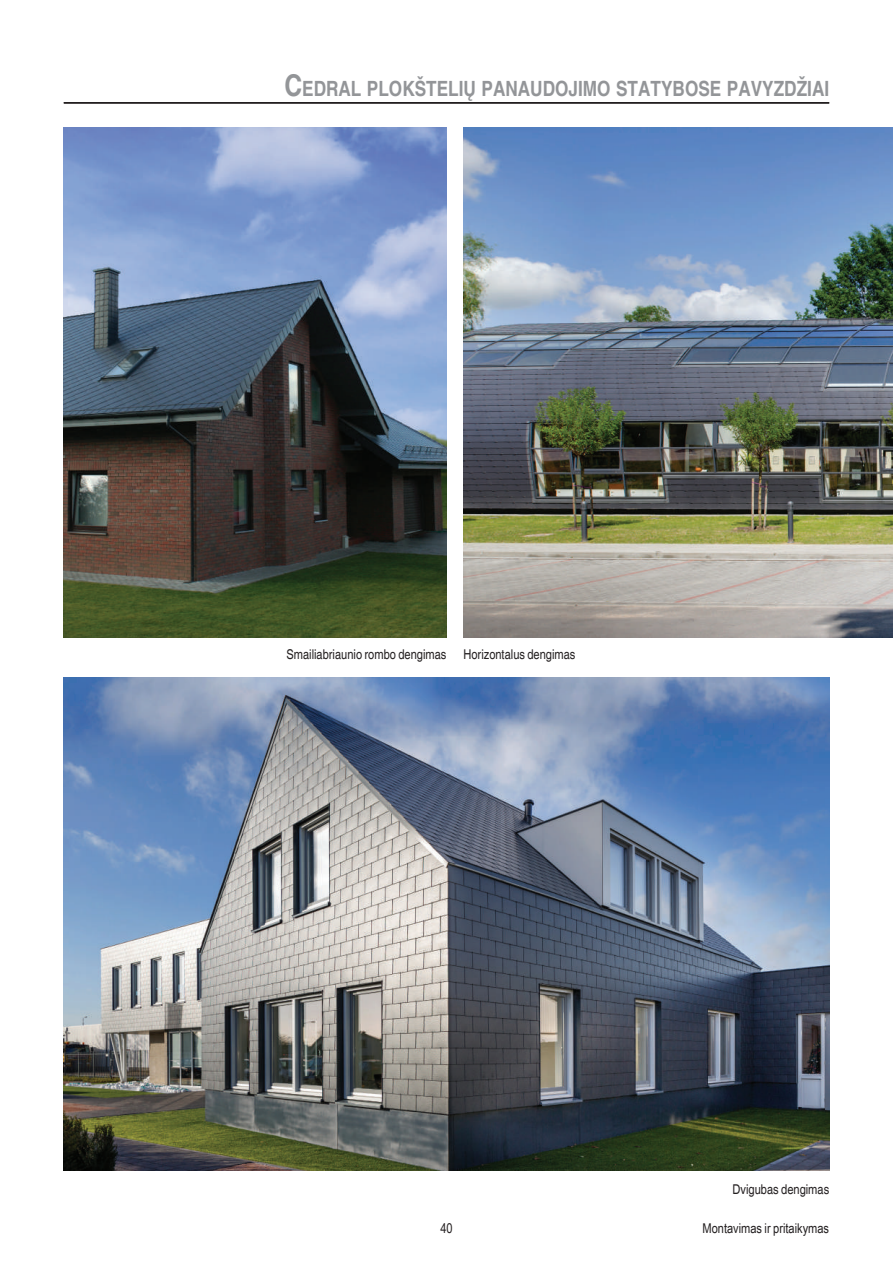
<style>
.page{position:relative;width:893px;height:1263px;background:#fff}
.page>*{position:absolute;margin:0;border:0;box-sizing:border-box;transform-origin:0 0}
.t1{font:700 condensed 21px "Helvetica";color:#939598}
.t2{font:condensed 13.5px "Helvetica";color:#231f20}
.t3{font:13.5px "Arial Narrow";color:#231f20}
.s1{font-size:30px}
</style>
<div class="page">
<hr style="left:64px;top:102px;width:765px;height:2px;background:#231f20">
<img style="left:64px;top:678px;width:765px;height:493px">
<img style="left:64px;top:128px;width:383px;height:510px">
<img style="left:463px;top:128px;width:430px;height:510px">
<h1 class="t1" style="left:284px;top:76px;width:546px"><span class="s1">C</span>EDRAL PLOKŠTELIŲ PANAUDOJIMO STATYBOSE PAVYZDŽIAI</h1>
<p class="t2" style="left:286px;top:646px;width:161px">Smailiabriaunio rombo dengimas</p>
<p class="t2" style="left:463px;top:646px;width:113px">Horizontalus dengimas</p>
<p class="t2" style="left:733px;top:1181px;width:98px">Dvigubas dengimas</p>
<p class="t3" style="left:440px;top:1218px;width:14px">40</p>
<p class="t3" style="left:702px;top:1218px;width:128px">Montavimas ir pritaikymas</p>
</div>
